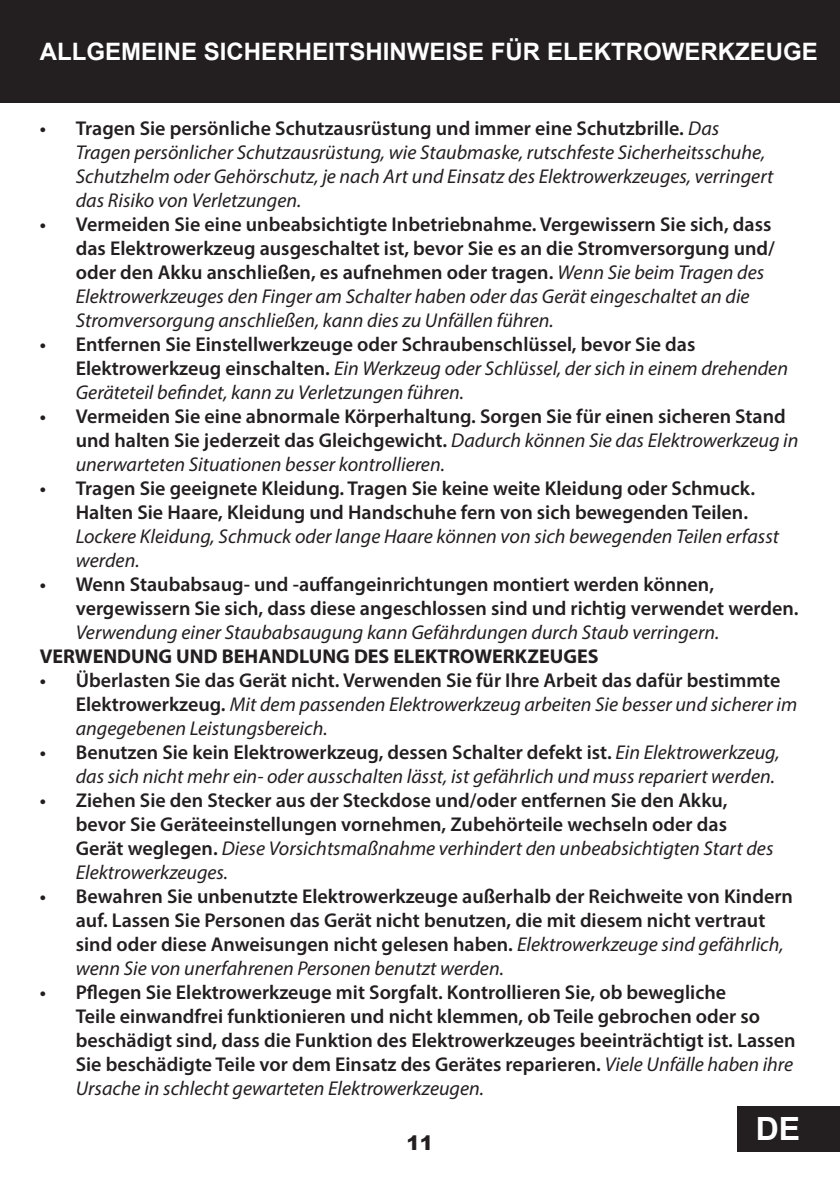
<style>
.page{position:relative;width:840px;height:1191px;background:#fff}
.page>*{position:absolute;margin:0;border:0;box-sizing:border-box;transform-origin:0 0}
.t1{font:700 32px "Arial";color:#fff}
.t2{font:700 24px "Arial";color:#fff}
.t3{font:600 20px/24px "Myriad Pro";color:#231f20}
.t4{font:italic 20px/24px "Myriad Pro";color:#231f20}
.t5{font:700 20px "Myriad Pro";color:#231f20}
.t6{font:900 20px "Arial";color:#231f20}
.s1{font-weight:600;font-style:normal}
.s2{font-weight:400;font-style:italic}
</style>
<div class="page">
<div style="left:0;top:0;width:839px;height:102px;background:#231f20"></div>
<div style="left:737px;top:1106px;width:102px;height:45px;background:#231f20"></div>
<p class="t2" style="left:40px;top:34px;width:779px">ALLGEMEINE SICHERHEITSHINWEISE FÜR ELEKTROWERKZEUGE</p>
<p class="t4" style="left:76px;top:116px;width:698px;text-indent:-36px"><span class="s1">• Tragen Sie persönliche Schutzausrüstung und immer eine Schutzbrille.</span> Das Tragen persönlicher Schutzausrüstung, wie Staubmaske, rutschfeste Sicherheitsschuhe, Schutzhelm oder Gehörschutz, je nach Art und Einsatz des Elektrowerkzeuges, verringert das Risiko von Verletzungen.</p>
<p class="t3" style="left:76px;top:212px;width:700px;text-indent:-36px">• Vermeiden Sie eine unbeabsichtigte Inbetriebnahme. Vergewissern Sie sich, dass das Elektrowerkzeug ausgeschaltet ist, bevor Sie es an die Stromversorgung und/ oder den Akku anschließen, es aufnehmen oder tragen. <span class="s2">Wenn Sie beim Tragen des Elektrowerkzeuges den Finger am Schalter haben oder das Gerät eingeschaltet an die Stromversorgung anschließen, kann dies zu Unfällen führen.</span></p>
<p class="t4" style="left:76px;top:332px;width:713px;text-indent:-36px"><span class="s1">• Entfernen Sie Einstellwerkzeuge oder Schraubenschlüssel, bevor Sie das<br>Elektrowerkzeug einschalten.</span> Ein Werkzeug oder Schlüssel, der sich in einem drehenden<br>Geräteteil befindet, kann zu Verletzungen führen.</p>
<p class="t3" style="left:76px;top:404px;width:723px;text-indent:-36px">• Vermeiden Sie eine abnormale Körperhaltung. Sorgen Sie für einen sicheren Stand und halten Sie jederzeit das Gleichgewicht. <span class="s2">Dadurch können Sie das Elektrowerkzeug in unerwarteten Situationen besser kontrollieren.</span></p>
<p class="t3" style="left:76px;top:476px;width:680px;text-indent:-36px">• Tragen Sie geeignete Kleidung. Tragen Sie keine weite Kleidung oder Schmuck.<br>Halten Sie Haare, Kleidung und Handschuhe fern von sich bewegenden Teilen.</p>
<p class="t4" style="left:76px;top:524px;width:704px">Lockere Kleidung, Schmuck oder lange Haare können von sich bewegenden Teilen erfasst werden.</p>
<p class="t3" style="left:76px;top:572px;width:723px;text-indent:-36px">• Wenn Staubabsaug- und -auffangeinrichtungen montiert werden können, vergewissern Sie sich, dass diese angeschlossen sind und richtig verwendet werden.</p>
<p class="t4" style="left:76px;top:620px;width:644px">Verwendung einer Staubabsaugung kann Gefährdungen durch Staub verringern.</p>
<p class="t5" style="left:40px;top:643px;width:560px">VERWENDUNG UND BEHANDLUNG DES ELEKTROWERKZEUGES</p>
<p class="t4" style="left:76px;top:668px;width:722px;text-indent:-36px"><span class="s1">• Überlasten Sie das Gerät nicht. Verwenden Sie für Ihre Arbeit das dafür bestimmte<br>Elektrowerkzeug.</span> Mit dem passenden Elektrowerkzeug arbeiten Sie besser und sicherer im angegebenen Leistungsbereich.</p>
<p class="t4" style="left:40px;top:740px;width:741px;text-align:right"><span class="s1">• Benutzen Sie kein Elektrowerkzeug, dessen Schalter defekt ist.</span> Ein Elektrowerkzeug, das sich nicht mehr ein- oder ausschalten lässt, ist gefährlich und muss repariert werden.</p>
<p class="t3" style="left:76px;top:788px;width:698px;text-indent:-36px">• Ziehen Sie den Stecker aus der Steckdose und/oder entfernen Sie den Akku, bevor Sie Geräteeinstellungen vornehmen, Zubehörteile wechseln oder das Gerät weglegen. <span class="s2">Diese Vorsichtsmaßnahme verhindert den unbeabsichtigten Start des Elektrowerkzeuges.</span></p>
<p class="t3" style="left:76px;top:884px;width:718px;text-indent:-36px">• Bewahren Sie unbenutzte Elektrowerkzeuge außerhalb der Reichweite von Kindern auf. Lassen Sie Personen das Gerät nicht benutzen, die mit diesem nicht vertraut sind oder diese Anweisungen nicht gelesen haben. <span class="s2">Elektrowerkzeuge sind gefährlich, wenn Sie von unerfahrenen Personen benutzt werden.</span></p>
<p class="t3" style="left:76px;top:980px;width:721px;text-indent:-36px">• Pflegen Sie Elektrowerkzeuge mit Sorgfalt. Kontrollieren Sie, ob bewegliche<br>Teile einwandfrei funktionieren und nicht klemmen, ob Teile gebrochen oder so beschädigt sind, dass die Funktion des Elektrowerkzeuges beeinträchtigt ist. Lassen Sie beschädigte Teile vor dem Einsatz des Gerätes reparieren. <span class="s2">Viele Unfälle haben ihre Ursache in schlecht gewarteten Elektrowerkzeugen.</span></p>
<p class="t6" style="left:406px;top:1128px;width:28px">11</p>
<h1 class="t1" style="left:755px;top:1106px;width:46px">DE</h1>
</div>
